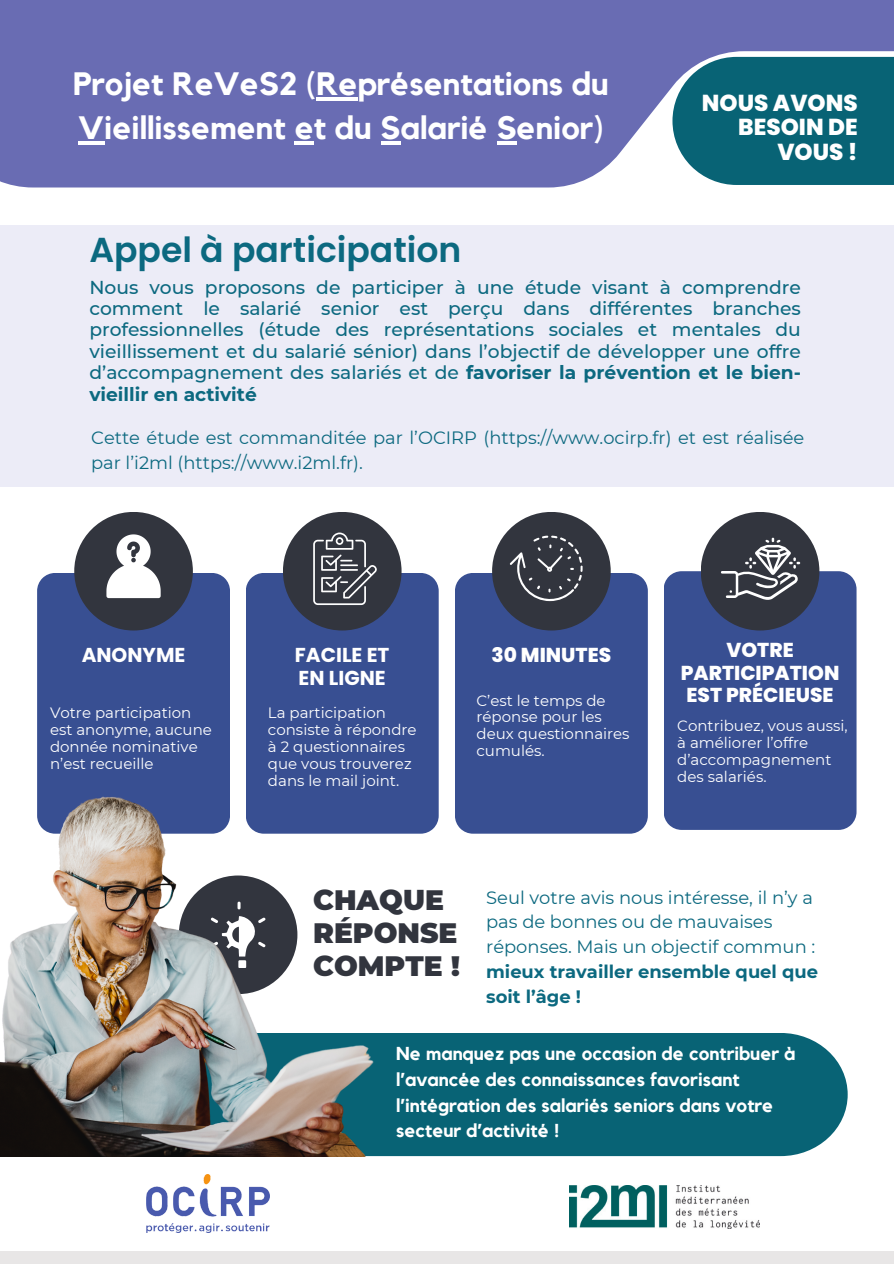
<style>
.page{position:relative;width:894px;height:1264px;background:#fff}
.page>*{position:absolute;margin:0;border:0;box-sizing:border-box;transform-origin:0 0}
.t1{font:600 34.65px "Poppins";color:#0c6980}
.t2{font:700 32.25px/44.5px "Kollektif";color:#fff}
.t3{font:900 28.05px/32.7px "Montserrat";color:#32353e}
.t4{font:800 23.1px/24.5px "Poppins";color:#fff;text-align:right}
.t5{font:800 20.1px/22.5px "Poppins";color:#fff;text-align:center}
.t6{font:700 20.1px/22.5px "Poppins";color:#fff}
.t7{font:500 18.75px/21.3px "Montserrat";color:#0c6980;text-align:justify}
.t8{font:700 18.6px/25.8px "Kollektif";color:#fff}
.t9{font:17.85px/24.8px "Montserrat";color:#0c6980}
.t10{font:700 17.85px/24.8px "Montserrat";color:#0c6980}
.t11{font:15px/16.8px "Montserrat";color:#fff}
.s1{font-weight:700}
</style>
<div class="page">
<div style="left:0;top:0;width:893px;height:187px;background:#696cb3"></div>
<div style="left:0;top:1250px;width:893px;height:13px;background:#e8e6e6"></div>
<div style="left:0;top:225px;width:893px;height:262px;background:#ececf7"></div>
<img style="left:569px;top:1185px;width:190px;height:43px">
<img style="left:147px;top:1174px;width:122px;height:58px">
<div style="left:672px;top:57px;width:221px;height:128px;background:#086375"></div>
<div style="left:455px;top:573px;width:192px;height:260px;background:#384f92"></div>
<div style="left:492px;top:512px;width:118px;height:118px;background:#32353e;border-radius:50%"></div>
<div style="left:664px;top:571px;width:192px;height:258px;background:#384f92"></div>
<div style="left:700px;top:512px;width:119px;height:118px;background:#32353e;border-radius:50%"></div>
<svg style="left:721px;top:537px;width:79px;height:62px"></svg>
<svg style="left:509px;top:535px;width:73px;height:66px"></svg>
<div style="left:246px;top:573px;width:192px;height:166px;background:#384f92"></div>
<div style="left:283px;top:512px;width:118px;height:118px;background:#32353e;border-radius:50%"></div>
<svg style="left:313px;top:532px;width:64px;height:73px"></svg>
<div style="left:37px;top:573px;width:193px;height:166px;background:#384f92"></div>
<div style="left:74px;top:512px;width:119px;height:118px;background:#32353e;border-radius:50%"></div>
<svg style="left:106px;top:534px;width:55px;height:64px"></svg>
<div style="left:131px;top:1033px;width:716px;height:123px;background:#086375"></div>
<img style="left:0;top:739px;width:452px;height:416px">
<hr style="left:316px;top:97px;width:42px;height:3px;background:#fff">
<hr style="left:78px;top:141px;width:26px;height:4px;background:#fff">
<hr style="left:294px;top:141px;width:20px;height:4px;background:#fff">
<hr style="left:380px;top:141px;width:20px;height:4px;background:#fff">
<hr style="left:496px;top:141px;width:20px;height:4px;background:#fff">
<h2 class="t2" style="left:73px;top:62px;width:537px">Projet ReVeS2 (Représentations du<br>Vieillissement et du Salarié Senior)</h2>
<h1 class="t1" style="left:89px;top:225px;width:373px">Appel à participation</h1>
<p class="t4" style="left:701px;top:91px;width:157px">NOUS AVONS<br>BESOIN DE<br>VOUS !</p>
<p class="t7" style="left:89px;top:276px;width:713px">Nous vous proposons de participer à une étude visant à comprendre comment le salarié senior est perçu dans différentes branches professionnelles (étude des représentations sociales et mentales du vieillissement et du salarié sénior) dans l’objectif de développer une offre d’accompagnement des salariés et de <span class="s1">favoriser la prévention et le bien&shy;vieillir en activité</span></p>
<p class="t9" style="left:91px;top:425px;width:714px">Cette étude est commanditée par l’OCIRP (https://www.ocirp.fr) et est réalisée par l’i2ml (https://www.i2ml.fr).</p>
<p class="t6" style="left:82px;top:644px;width:105px">ANONYME</p>
<p class="t11" style="left:50px;top:704px;width:163px">Votre participation est anonyme, aucune donnée nominative n’est recueille</p>
<p class="t6" style="left:295px;top:644px;width:96px">FACILE ET<br>EN LIGNE</p>
<p class="t11" style="left:268px;top:704px;width:150px">La participation consiste à répondre à 2 questionnaires que vous trouverez dans le mail joint.</p>
<p class="t5" style="left:491px;top:644px;width:121px">30 MINUTES</p>
<p class="t11" style="left:476px;top:691px;width:155px">C’est le temps de réponse pour les deux questionnaires cumulés.</p>
<p class="t5" style="left:680px;top:639px;width:160px">VOTRE<br>PARTICIPATION<br>EST PRÉCIEUSE</p>
<p class="t11" style="left:677px;top:717px;width:172px">Contribuez, vous aussi, à améliorer l’offre d’accompagnement des salariés.</p>
<h3 class="t3" style="left:313px;top:883px;width:148px">CHAQUE<br>RÉPONSE<br>COMPTE !</h3>
<p class="t9" style="left:486px;top:884px;width:330px">Seul votre avis nous intéresse, il n’y a pas de bonnes ou de mauvaises réponses. Mais un objectif commun :</p>
<p class="t10" style="left:486px;top:959px;width:333px">mieux travailler ensemble quel que soit l’âge !</p>
<p class="t8" style="left:396px;top:1041px;width:401px">Ne manquez pas une occasion de contribuer à l’avancée des connaissances favorisant l’intégration des salariés seniors dans votre secteur d’activité !</p>
</div>
